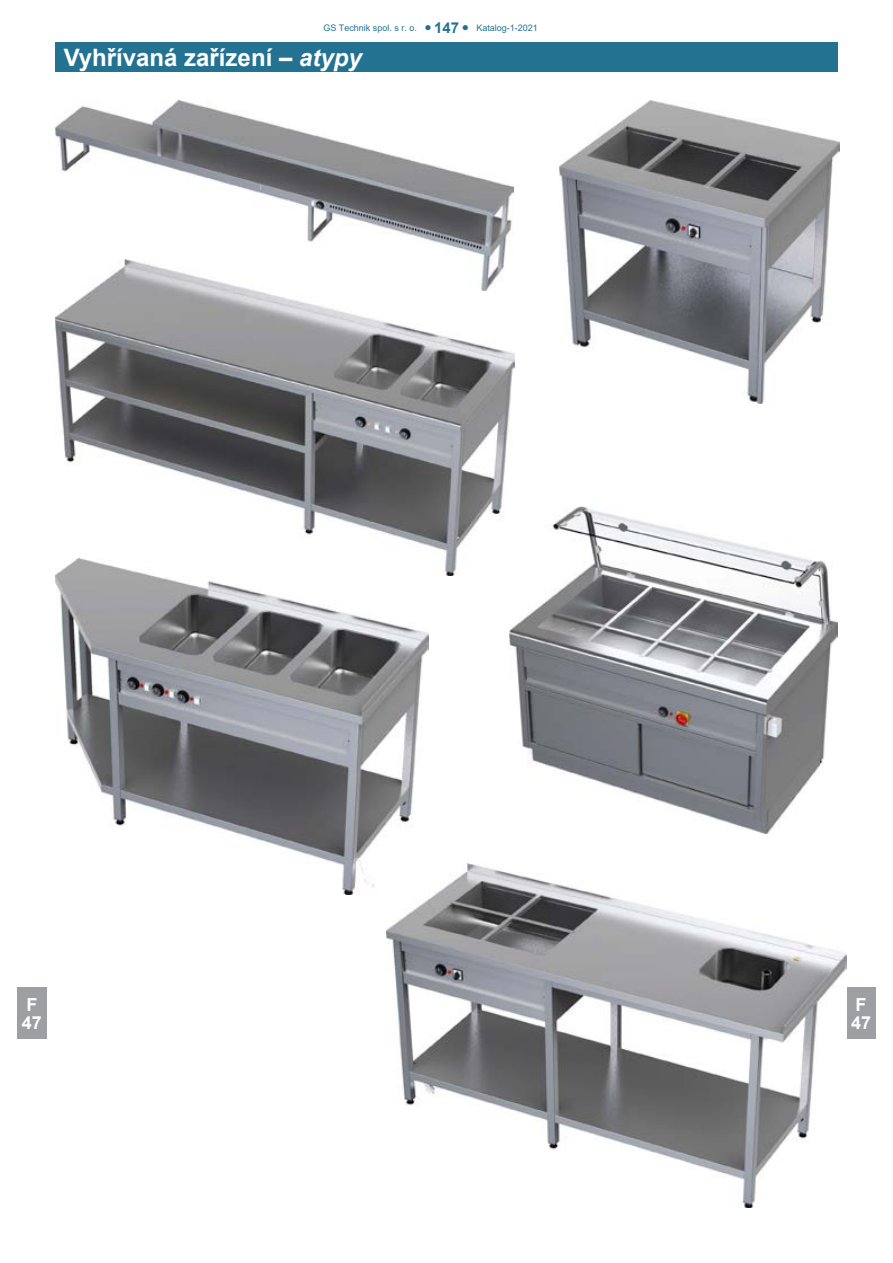
<style>
.page{position:relative;width:893px;height:1263px;background:#fff}
.page>*{position:absolute;margin:0;border:0;box-sizing:border-box;transform-origin:0 0}
.t1{font:700 24px "Arial";color:#fff}
.t2{font:700 18px/18px "Arial";color:#fff}
.t3{font:9px "Arial";color:#247292}
.s1{font-weight:700;font-size:12px}
.s2{font-weight:700;font-size:15px}
.s3{font-style:italic}
</style>
<div class="page">
<div style="left:846px;top:987px;width:30px;height:51px;background:#9d9fa2"></div>
<div style="left:17px;top:987px;width:30px;height:51px;background:#9d9fa2"></div>
<div style="left:55px;top:43px;width:783px;height:29px;background:#247292"></div>
<img style="left:560px;top:101px;width:279px;height:303px">
<img style="left:55px;top:101px;width:459px;height:159px">
<img style="left:510px;top:506px;width:328px;height:327px">
<img style="left:386px;top:864px;width:460px;height:344px">
<img style="left:55px;top:576px;width:374px;height:319px">
<img style="left:55px;top:260px;width:460px;height:316px">
<p class="t3" style="left:323px;top:22px;width:216px">GS Technik spol. s r. o. <span class="s1">●</span> <span class="s2">147</span> <span class="s1">●</span> Katalog-1-2021</p>
<h1 class="t1" style="left:64px;top:41px;width:299px">Vyhřívaná zařízení – <span class="s3">atypy</span></h1>
<h2 class="t2" style="left:22px;top:995px;width:22px">F<br>47</h2>
<h2 class="t2" style="left:851px;top:995px;width:22px">F<br>47</h2>
</div>
